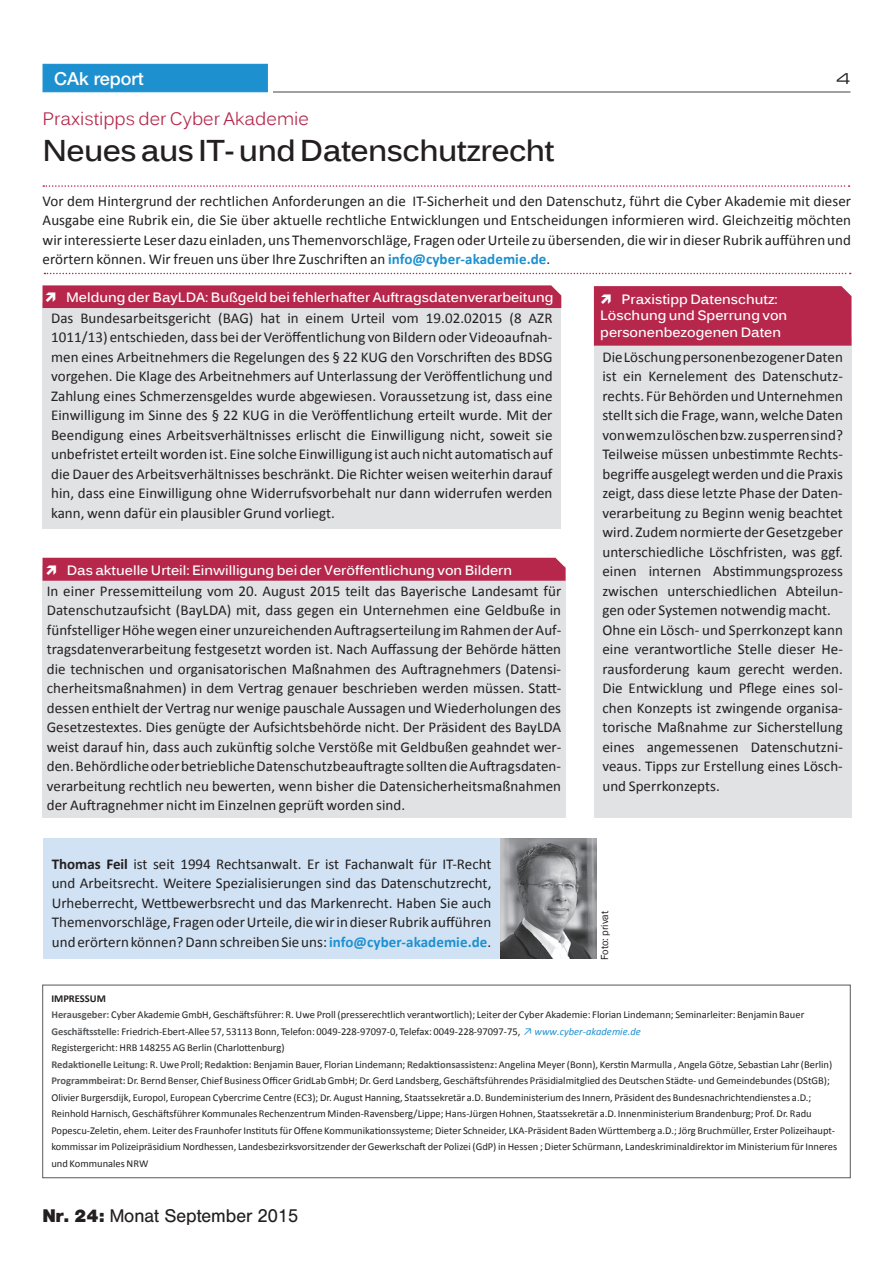
<style>
.page{position:relative;width:893px;height:1263px;background:#fff}
.page>*{position:absolute;margin:0;border:0;box-sizing:border-box;transform-origin:0 0}
.t1{font:700 30px "Kalinga";letter-spacing:-.02em;color:#231f20}
.t2{font:18px "Kalinga";color:#b6274b}
.t3{font:18px "Helvetica BQ";color:#231f20}
.t4{font:500 18px "Helvetica Neue";color:#fff}
.t5{font:15px/19.5px "Calibri";letter-spacing:.005em;color:#231f20;text-align:justify}
.t6{font:15px "Eurostile Extended Two";color:#231f20}
.t7{font:700 13.5px/16.5px "Kalinga";color:#fff}
.t8{font:10.5px/16.5px "Calibri";color:#231f20}
.t9{font:10.5px "Franklin Gothic";letter-spacing:-.005em;color:#231f20}
.s1{font-weight:700;color:#1d90d0}
.s2{font-weight:700}
.s3{font-weight:700;color:#57585a}
.s4{font-style:italic;color:#1d90d0}
</style>
<div class="page">
<hr style="left:273px;top:91px;width:577px;height:2px;background:#57585a">
<div style="left:43px;top:64px;width:225px;height:28px;background:#1d90d0"></div>
<div style="left:43px;top:985px;width:807px;height:193px;border:1px solid #57585a"></div>
<div style="left:43px;top:566px;width:523px;height:251px;background:#e1e2e4"></div>
<div style="left:43px;top:303px;width:518px;height:225px;background:#e1e2e4"></div>
<div style="left:594px;top:337px;width:257px;height:480px;background:#e1e2e4"></div>
<svg style="left:43px;top:185px;width:807px;height:2px"></svg>
<svg style="left:44px;top:273px;width:807px;height:1px"></svg>
<div style="left:43px;top:838px;width:457px;height:121px;background:#d0e2f3"></div>
<img style="left:500px;top:838px;width:97px;height:121px">
<div style="left:43px;top:285px;width:518px;height:23px;background:#b6274b"></div>
<div style="left:594px;top:286px;width:257px;height:60px;background:#b6274b"></div>
<div style="left:43px;top:558px;width:523px;height:23px;background:#b6274b"></div>
<p class="t4" style="left:54px;top:68px;width:91px">CAk report</p>
<p class="t2" style="left:43px;top:107px;width:268px">Praxistipps der Cyber Akademie</p>
<h1 class="t1" style="left:43px;top:131px;width:514px">Neues aus IT- und Datenschutzrecht</h1>
<p class="t6" style="left:836px;top:68px;width:16px">4</p>
<p class="t5" style="left:43px;top:191px;width:810px">Vor dem Hintergrund der rechtlichen Anforderungen an die IT-Sicherheit und den Datenschutz, führt die Cyber Akademie mit dieser Ausgabe eine Rubrik ein, die Sie über aktuelle rechtliche Entwicklungen und Entscheidungen informieren wird. Gleichzeitig möchten wir interessierte Leser dazu einladen, uns Themenvorschläge, Fragen oder Urteile zu übersenden, die wir in dieser Rubrik aufführen und erörtern können. Wir freuen uns über Ihre Zuschriften an <span class="s1">info@cyber-akademie.de</span>.</p>
<p class="t7" style="left:66px;top:290px;width:489px">Meldung der BayLDA: Bußgeld bei fehlerhafter Auftragsdatenverarbeitung</p>
<p class="t7" style="left:600px;top:292px;width:188px;text-indent:21px">Praxistipp Datenschutz:<br>Löschung und Sperrung von personenbezogenen Daten</p>
<p class="t5" style="left:51px;top:308px;width:503px">Das Bundesarbeitsgericht (BAG) hat in einem Urteil vom 19.02.02015 (8 AZR 1011/13) entschieden, dass bei der Veröffentlichung von Bildern oder Videoaufnah&shy;men eines Arbeitnehmers die Regelungen des § 22 KUG den Vorschriften des BDSG vorgehen. Die Klage des Arbeitnehmers auf Unterlassung der Veröffentlichung und Zahlung eines Schmerzensgeldes wurde abgewiesen. Voraussetzung ist, dass eine Einwilligung im Sinne des § 22 KUG in die Veröffentlichung erteilt wurde. Mit der Beendigung eines Arbeitsverhältnisses erlischt die Einwilligung nicht, soweit sie unbefristet erteilt worden ist. Eine solche Einwilligung ist auch nicht automatisch auf die Dauer des Arbeitsverhältnisses beschränkt. Die Richter weisen weiterhin darauf hin, dass eine Einwilligung ohne Widerrufsvorbehalt nur dann widerrufen werden kann, wenn dafür ein plausibler Grund vorliegt.</p>
<p class="t5" style="left:602px;top:347px;width:242px;text-align:left">Die Löschung personenbezogener Daten ist ein Kernelement des Datenschutz&shy;rechts. Für Behörden und Unternehmen stellt sich die Frage, wann, welche Daten von wem zu löschen bzw. zu sperren sind?<br>Teilweise müssen unbestimmte Rechts&shy;begriffe ausgelegt werden und die Praxis zeigt, dass diese letzte Phase der Daten&shy;verarbeitung zu Beginn wenig beachtet wird. Zudem normierte der Gesetzgeber unterschiedliche Löschfristen, was ggf. einen internen Abstimmungsprozess zwischen unterschiedlichen Abteilun&shy;gen oder Systemen notwendig macht.<br>Ohne ein Lösch- und Sperrkonzept kann eine verantwortliche Stelle dieser He&shy;rausforderung kaum gerecht werden.<br>Die Entwicklung und Pflege eines sol&shy;chen Konzepts ist zwingende organisa&shy;torische Maßnahme zur Sicherstellung eines angemessenen Datenschutzni&shy;veaus. Tipps zur Erstellung eines Lösch&shy;und Sperrkonzepts.</p>
<p class="t7" style="left:67px;top:563px;width:447px">Das aktuelle Urteil: Einwilligung bei der Veröffentlichung von Bildern</p>
<p class="t5" style="left:47px;top:581px;width:516px">In einer Pressemitteilung vom 20. August 2015 teilt das Bayerische Landesamt für Datenschutzaufsicht (BayLDA) mit, dass gegen ein Unternehmen eine Geldbuße in fünfstelliger Höhe wegen einer unzureichenden Auftragserteilung im Rahmen der Auf&shy;tragsdatenverarbeitung festgesetzt worden ist. Nach Auffassung der Behörde hätten die technischen und organisatorischen Maßnahmen des Auftragnehmers (Datensi&shy;cherheitsmaßnahmen) in dem Vertrag genauer beschrieben werden müssen. Statt&shy;dessen enthielt der Vertrag nur wenige pauschale Aussagen und Wiederholungen des Gesetzestextes. Dies genügte der Aufsichtsbehörde nicht. Der Präsident des BayLDA weist darauf hin, dass auch zukünftig solche Verstöße mit Geldbußen geahndet wer&shy;den. Behördliche oder betriebliche Datenschutzbeauftragte sollten die Auftragsdaten&shy;verarbeitung rechtlich neu bewerten, wenn bisher die Datensicherheitsmaßnahmen der Auftragnehmer nicht im Einzelnen geprüft worden sind.</p>
<p class="t5" style="left:52px;top:854px;width:441px"><span class="s2">Thomas Feil</span> ist seit 1994 Rechtsanwalt. Er ist Fachanwalt für IT-Recht und Arbeitsrecht. Weitere Spezialisierungen sind das Datenschutzrecht, Urheberrecht, Wettbewerbsrecht und das Markenrecht. Haben Sie auch Themenvorschläge, Fragen oder Urteile, die wir in dieser Rubrik aufführen und erörtern können? Dann schreiben Sie uns: <span class="s1">info@cyber-akademie.de</span>.</p>
<p class="t9" style="left:598px;top:960px;width:51px;rotate:-90deg">Foto: privat</p>
<p class="t8" style="left:51px;top:990px;width:787px"><span class="s2">IMPRESSUM<br></span><span class="s3">Herausgeber:</span> Cyber Akademie GmbH, Geschäftsführer: R. Uwe Proll (presserechtlich verantwortlich); Leiter der Cyber Akademie: Florian Lindemann; Seminarleiter: Benjamin Bauer <span class="s3">Geschäftsstelle:</span> Friedrich-Ebert-Allee 57, 53113 Bonn, Telefon: 0049-228-97097-0, Telefax: 0049-228-97097-75, <span class="s4">↗ www.cyber-akademie.de<br></span>Registergericht: HRB 148255 AG Berlin (Charlottenburg)<br><span class="s3">Redaktionelle Leitung:</span> R. Uwe Proll; <span class="s3">Redaktion:</span> Benjamin Bauer, Florian Lindemann; <span class="s3">Redaktionsassistenz:</span> Angelina Meyer (Bonn), Kerstin Marmulla , Angela Götze, Sebastian Lahr (Berlin)<br><span class="s3">Programmbeirat:</span> Dr. Bernd Benser, Chief Business Officer GridLab GmbH; Dr. Gerd Landsberg, Geschäftsführendes Präsidialmitglied des Deutschen Städte- und Gemeindebundes (DStGB); Olivier Burgersdijk, Europol, European Cybercrime Centre (EC3); Dr. August Hanning, Staatssekretär a.D. Bundeministerium des Innern, Präsident des Bundesnachrichtendienstes a.D.; Reinhold Harnisch, Geschäftsführer Kommunales Rechenzentrum Minden-Ravensberg/Lippe; Hans-Jürgen Hohnen, Staatssekretär a.D. Innenministerium Brandenburg; Prof. Dr. Radu Popescu-Zeletin, ehem. Leiter des Fraunhofer Instituts für Offene Kommunikationssysteme; Dieter Schneider, LKA-Präsident Baden Württemberg a.D.; Jörg Bruchmüller, Erster Polizeihaupt&shy;kommissar im Polizeipräsidium Nordhessen, Landesbezirksvorsitzender der Gewerkschaft der Polizei (GdP) in Hessen ; Dieter Schürmann, Landeskriminaldirektor im Ministerium für Inneres und Kommunales NRW</p>
<p class="t3" style="left:43px;top:1206px;width:257px"><span class="s2">Nr. 24:</span> Monat September 2015</p>
</div>
